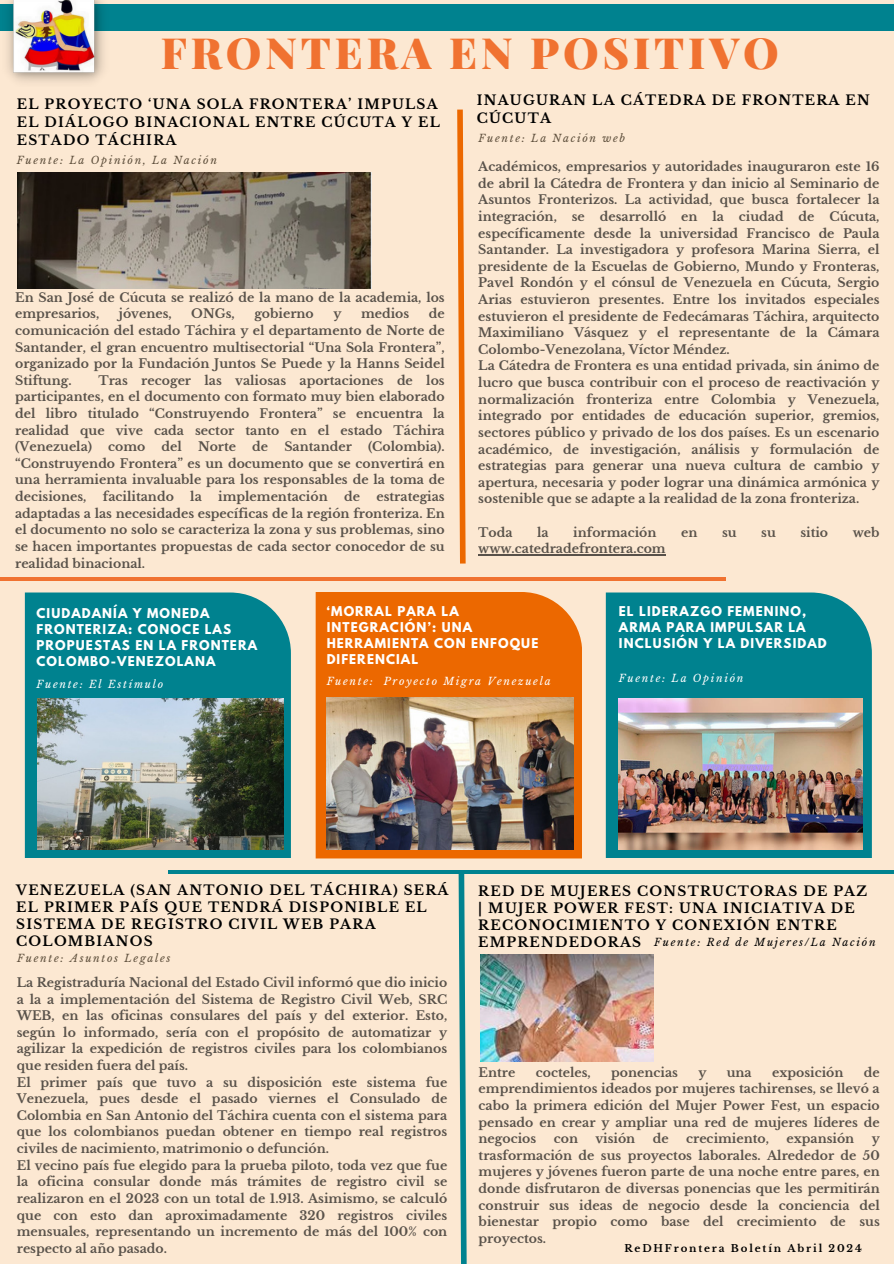
<style>
.page{position:relative;width:894px;height:1264px;background:#fff}
.page>*{position:absolute;margin:0;border:0;box-sizing:border-box;transform-origin:0 0}
.t1{font:900 43.05px "Playfair Display";letter-spacing:.09em;color:#f07231}
.t2{font:700 13.5px/16.8px "Libre Baskerville";letter-spacing:.09em;color:#000}
.t3{font:700 12.45px/16.6px "Libre Baskerville";color:#000;text-align:justify}
.t4{font:700 12px/16px "League Spartan";letter-spacing:.09em;color:#fff}
.t5{font:italic 10.5px "Libre Baskerville";letter-spacing:.16em;color:#5e4f3c}
.t6{font:italic 10.5px "Libre Baskerville";letter-spacing:.16em;color:#fff}
.t7{font:italic 10.5px "Libre Baskerville";letter-spacing:.16em;color:#000}
.t8{font:700 10.2px "Libre Baskerville";letter-spacing:.18em;color:#000}
</style>
<div class="page">
<div style="left:0;top:0;width:893px;height:1263px;background:#fce8d2"></div>
<div style="left:0;top:5px;width:893px;height:26px;background:#00828f"></div>
<img style="left:0;top:0;width:109px;height:82px">
<div style="left:25px;top:592px;width:266px;height:266px;background:#00828f"></div>
<div style="left:605px;top:592px;width:266px;height:266px;background:#00828f"></div>
<div style="left:315px;top:592px;width:267px;height:266px;background:#ec6800"></div>
<hr style="left:0;top:577px;width:725px;height:3px;background:#f07231">
<svg style="left:455px;top:873px;width:15px;height:390px"></svg>
<hr style="left:168px;top:870px;width:725px;height:3px;background:#00828f">
<svg style="left:457px;top:109px;width:9px;height:455px"></svg>
<img style="left:17px;top:172px;width:355px;height:116px">
<img style="left:480px;top:954px;width:173px;height:107px">
<img style="left:38px;top:698px;width:245px;height:151px">
<img style="left:326px;top:697px;width:247px;height:152px">
<img style="left:618px;top:698px;width:243px;height:151px">
<hr style="left:478px;top:554px;width:187px;height:1px;background:#000">
<h2 class="t1" style="left:161px;top:22px;width:619px">FRONTERA EN POSITIVO</h2>
<h4 class="t2" style="left:17px;top:95px;width:424px;line-height:18px">EL PROYECTO ‘UNA SOLA FRONTERA’ IMPULSA<br>EL DIÁLOGO BINACIONAL ENTRE CÚCUTA Y EL<br>ESTADO TÁCHIRA</h4>
<h3 class="t5" style="left:17px;top:153px;width:201px">Fuente: La Opinión, La Nación</h3>
<p class="t3" style="left:15px;top:289px;width:431px">En San José de Cúcuta se realizó de la mano de la academia, los empresarios,</p>
<p class="t3" style="left:15px;top:306px;width:431px;text-indent:413px">de comunicación del estado Táchira y el departamento de Norte de Santander, el gran encuentro multisectorial “Una Sola Frontera”, organizado por la Fundación Juntos Se Puede y la Hanns Seidel Stiftung.</p>
<p class="t3" style="left:119px;top:306px;width:54px">jóvenes,</p>
<p class="t3" style="left:191px;top:306px;width:45px">ONGs,</p>
<p class="t3" style="left:254px;top:306px;width:61px">gobierno</p>
<p class="t3" style="left:333px;top:306px;width:10px">y</p>
<p class="t3" style="left:361px;top:306px;width:50px">medios</p>
<p class="t3" style="left:15px;top:372px;width:431px;text-indent:83px">Tras recoger las valiosas aportaciones de los participantes, en el documento con formato muy bien elaborado del libro titulado “Construyendo Frontera” se encuentra la realidad que vive cada sector tanto en el estado Táchira (Venezuela)</p>
<p class="t3" style="left:15px;top:438px;width:431px;text-indent:353px">(Colombia). “Construyendo Frontera” es un documento que se convertirá en una herramienta invaluable para los responsables de la toma de decisiones,</p>
<p class="t3" style="left:108px;top:438px;width:39px">como</p>
<p class="t3" style="left:161px;top:438px;width:22px">del</p>
<p class="t3" style="left:198px;top:438px;width:40px">Norte</p>
<p class="t3" style="left:252px;top:438px;width:17px">de</p>
<p class="t3" style="left:284px;top:438px;width:69px">Santander</p>
<p class="t3" style="left:15px;top:488px;width:431px;text-indent:361px">estrategias adaptadas a las necesidades específicas de la región fronteriza. En el documento no solo se caracteriza la zona y sus problemas, sino se hacen importantes propuestas de cada sector conocedor de su realidad binacional.</p>
<p class="t3" style="left:103px;top:488px;width:72px">facilitando</p>
<p class="t3" style="left:190px;top:488px;width:13px">la</p>
<p class="t3" style="left:218px;top:488px;width:111px">implementación</p>
<p class="t3" style="left:344px;top:488px;width:17px">de</p>
<p class="t2" style="left:476px;top:91px;width:394px;line-height:18px">INAUGURAN LA CÁTEDRA DE FRONTERA EN<br>CÚCUTA</p>
<p class="t5" style="left:478px;top:132px;width:148px">Fuente: La Nación web</p>
<p class="t3" style="left:478px;top:158px;width:402px;text-align:left">Académicos, empresarios y autoridades inauguraron este 16 de abril la Cátedra de Frontera y dan inicio al Seminario de Asuntos Fronterizos. La actividad, que busca fortalecer la integración, se desarrolló en la ciudad de Cúcuta, específicamente desde la universidad Francisco de Paula Santander. La investigadora y profesora Marina Sierra, el presidente de la Escuelas de Gobierno, Mundo y Fronteras, Pavel Rondón y el cónsul de Venezuela en Cúcuta, Sergio Arias estuvieron presentes. Entre los invitados especiales estuvieron el presidente de Fedecámaras Táchira, arquitecto Maximiliano Vásquez y el representante de la Cámara Colombo-Venezolana, Víctor Méndez.<br>La Cátedra de Frontera es una entidad privada, sin ánimo de lucro que busca contribuir con el proceso de reactivación y normalización fronteriza entre Colombia y Venezuela, integrado por entidades de educación superior, gremios, sectores público y privado de los dos países. Es un escenario académico, de investigación, análisis y formulación de estrategias para generar una nueva cultura de cambio y apertura, necesaria y poder lograr una dinámica armónica y sostenible que se adapte a la realidad de la zona fronteriza.</p>
<p class="t3" style="left:478px;top:524px;width:36px">Toda</p>
<p class="t3" style="left:537px;top:524px;width:13px">la</p>
<p class="t3" style="left:573px;top:524px;width:85px">información</p>
<p class="t3" style="left:681px;top:524px;width:18px">en</p>
<p class="t3" style="left:721px;top:524px;width:16px">su</p>
<p class="t3" style="left:761px;top:524px;width:16px">su</p>
<p class="t3" style="left:800px;top:524px;width:29px">sitio</p>
<p class="t3" style="left:852px;top:524px;width:28px">web</p>
<p class="t3" style="left:478px;top:540px;width:189px">www.catedradefrontera.com</p>
<h3 class="t4" style="left:36px;top:606px;width:222px">CIUDADANÍA Y MONEDA<br>FRONTERIZA: CONOCE LAS<br>PROPUESTAS EN LA FRONTERA<br>COLOMBO-VENEZOLANA</h3>
<p class="t4" style="left:326px;top:604px;width:213px">‘MORRAL PARA LA<br>INTEGRACIÓN’: UNA<br>HERRAMIENTA CON ENFOQUE<br>DIFERENCIAL</p>
<h4 class="t4" style="left:618px;top:604px;width:209px">EL LIDERAZGO FEMENINO,<br>ARMA PARA IMPULSAR LA<br>INCLUSIÓN Y LA DIVERSIDAD</h4>
<p class="t6" style="left:326px;top:675px;width:225px">Fuente: Proyecto Migra Venezuela</p>
<h4 class="t6" style="left:618px;top:672px;width:126px">Fuente: La Opinión</h4>
<p class="t6" style="left:36px;top:678px;width:128px">Fuente: El Estímulo</p>
<p class="t2" style="left:16px;top:881px;width:433px">VENEZUELA (SAN ANTONIO DEL TÁCHIRA) SERÁ<br>EL PRIMER PAÍS QUE TENDRÁ DISPONIBLE EL<br>SISTEMA DE REGISTRO CIVIL WEB PARA<br>COLOMBIANOS</p>
<p class="t5" style="left:17px;top:952px;width:155px">Fuente: Asuntos Legales</p>
<p class="t3" style="left:17px;top:974px;width:432px;text-align:left">La Registraduría Nacional del Estado Civil informó que dio inicio a la a implementación del Sistema de Registro Civil Web, SRC WEB, en las oficinas consulares del país y del exterior. Esto, según lo informado, sería con el propósito de automatizar y agilizar la expedición de registros civiles para los colombianos que residen fuera del país.<br>El primer país que tuvo a su disposición este sistema fue Venezuela, pues desde el pasado viernes el Consulado de Colombia en San Antonio del Táchira cuenta con el sistema para que los colombianos puedan obtener en tiempo real registros civiles de nacimiento, matrimonio o defunción.<br>El vecino país fue elegido para la prueba piloto, toda vez que fue la oficina consular donde más trámites de registro civil se realizaron en el 2023 con un total de 1.913. Asimismo, se calculó que con esto dan aproximadamente 320 registros civiles mensuales, representando un incremento de más del 100% con respecto al año pasado.</p>
<p class="t2" style="left:478px;top:883px;width:390px">RED DE MUJERES CONSTRUCTORAS DE PAZ | MUJER POWER FEST: UNA INICIATIVA DE<br>RECONOCIMIENTO Y CONEXIÓN ENTRE<br>EMPRENDEDORAS</p>
<p class="t7" style="left:654px;top:935px;width:223px">Fuente: Red de Mujeres/La Nación</p>
<p class="t3" style="left:478px;top:1064px;width:402px;text-indent:385px">de emprendimientos ideados por mujeres tachirenses, se llevó a cabo la primera edición del Mujer Power Fest, un espacio pensado en crear y ampliar una red de mujeres líderes de negocios</p>
<p class="t3" style="left:478px;top:1064px;width:38px">Entre</p>
<p class="t3" style="left:535px;top:1064px;width:57px">cocteles,</p>
<p class="t3" style="left:611px;top:1064px;width:68px">ponencias</p>
<p class="t3" style="left:698px;top:1064px;width:10px">y</p>
<p class="t3" style="left:726px;top:1064px;width:27px">una</p>
<p class="t3" style="left:771px;top:1064px;width:73px">exposición</p>
<p class="t3" style="left:553px;top:1130px;width:26px">con</p>
<p class="t3" style="left:595px;top:1130px;width:41px">visión</p>
<p class="t3" style="left:652px;top:1130px;width:17px">de</p>
<p class="t3" style="left:686px;top:1130px;width:84px">crecimiento,</p>
<p class="t3" style="left:786px;top:1130px;width:69px">expansión</p>
<p class="t3" style="left:478px;top:1130px;width:402px;text-indent:393px">y trasformación de sus proyectos laborales. Alrededor de 50 mujeres y jóvenes fueron parte de una noche entre pares, en donde disfrutaron de diversas ponencias que les permitirán construir sus ideas de negocio desde la conciencia del bienestar propio como base del crecimiento de sus proyectos.</p>
<p class="t8" style="left:624px;top:1241px;width:239px">ReDHFrontera Boletín Abril 2024</p>
</div>
